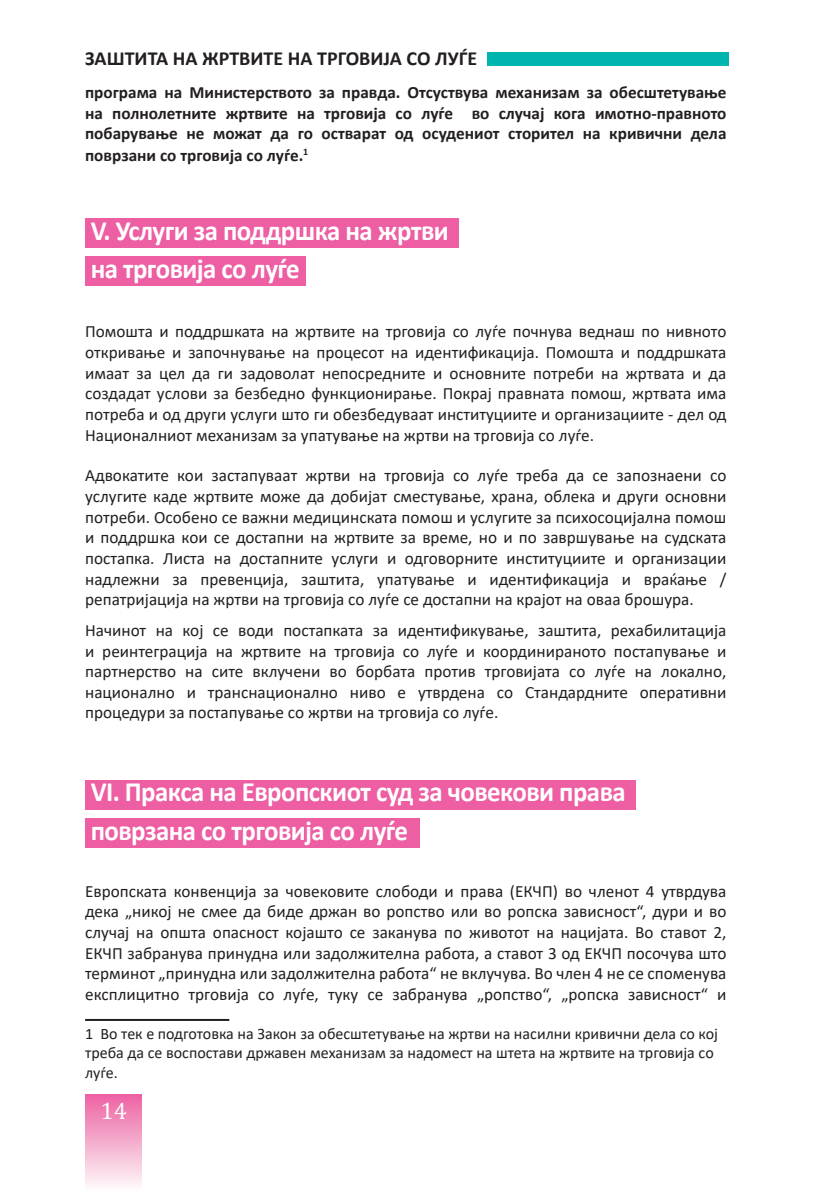
<style>
.page{position:relative;width:840px;height:1191px;background:#fff}
.page>*{position:absolute;margin:0;border:0;box-sizing:border-box;transform-origin:0 0}
.t1{font:700 28px/38.4px "Calibri";letter-spacing:-.02em;color:#fff;scale:.96 1}
.t2{font:24px "Cambria";color:#fff}
.t3{font:700 20px "Calibri";color:#231f20}
.t4{font:17.2px/20.6px "Calibri";color:#231f20;text-align:justify}
.t5{font:700 17.2px/21px "Calibri";color:#231f20;text-align:justify}
.t6{font:16px/19.2px "Calibri";color:#231f20}
</style>
<div class="page">
<div style="left:85px;top:1094px;width:57px;height:97px;background:linear-gradient(to bottom,#ed61a1,#fdfcfc)"></div>
<div style="left:486px;top:52px;width:242px;height:13px;background:#00b5af"></div>
<div style="left:85px;top:780px;width:550px;height:29px;background:#ed5ea3"></div>
<div style="left:85px;top:818px;width:335px;height:29px;background:#ed5ea3"></div>
<div style="left:85px;top:218px;width:373px;height:30px;background:#ed5ea3"></div>
<div style="left:85px;top:256px;width:220px;height:30px;background:#ed5ea3"></div>
<hr style="left:85px;top:1019px;width:144px;height:2px;background:#231f20">
<p class="t3" style="left:85px;top:44px;width:393px">ЗАШТИТА НА ЖРТВИТЕ НА ТРГОВИЈА СО ЛУЃЕ</p>
<p class="t5" style="left:85px;top:82px;width:642px">програма на Министерството за правда. Отсуствува механизам за обесштетување на полнолетните жртвите на трговија со луѓе во случај кога имотно-правното побарување не можат да го остварат од осудениот сторител на кривични дела поврзани со трговија со луѓе.<sup>1</sup></p>
<h1 class="t1" style="left:91px;top:211px;width:374px">V. Услуги за поддршка на жртви на трговија со луѓе</h1>
<p class="t4" style="left:85px;top:321px;width:642px">Помошта и поддршката на жртвите на трговија со луѓе почнува веднаш по нивното откривање и започнување на процесот на идентификација. Помошта и поддршката имаат за цел да ги задоволат непосредните и основните потреби на жртвата и да создадат услови за безбедно функционирање. Покрај правната помош, жртвата има потреба и од други услуги што ги обезбедуваат институциите и организациите - дел од Националниот механизам за упатување на жртви на трговија со луѓе.</p>
<p class="t4" style="left:85px;top:465px;width:642px">Адвокатите кои застапуваат жртви на трговија со луѓе треба да се запознаени со услугите каде жртвите може да добијат сместување, храна, облека и други основни потреби. Особено се важни медицинската помош и услугите за психосоцијална помош и поддршка кои се достапни на жртвите за време, но и по завршување на судската постапка. Листа на достапните услуги и одговорните институциите и организации надлежни за превенција, заштита, упатување и идентификација и враќање / репатријација на жртви на трговија со луѓе се достапни на крајот на оваа брошура.</p>
<p class="t4" style="left:85px;top:619px;width:642px">Начинот на кој се води постапката за идентификување, заштита, рехабилитација и реинтеграција на жртвите на трговија со луѓе и координираното постапување и партнерство на сите вклучени во борбата против трговијата со луѓе на локално, национално и транснационално ниво е утврдена со Стандардните оперативни процедури за постапување со жртви на трговија со луѓе.</p>
<h1 class="t1" style="left:91px;top:772px;width:558px">VI. Пракса на Европскиот суд за човекови права поврзана со трговија со луѓе</h1>
<p class="t4" style="left:85px;top:880px;width:642px">Европската конвенција за човековите слободи и права (ЕКЧП) во членот 4 утврдува дека „никој не смее да биде држан во ропство или во ропска зависност“, дури и во случај на општа опасност којашто се заканува по животот на нацијата. Во ставот 2, ЕКЧП забранува принудна или задолжителна работа, а ставот 3 од ЕКЧП посочува што терминот „принудна или задолжителна работа“ не вклучува. Во член 4 не се споменува експлицитно трговија со луѓе, туку се забранува „ропство“, „ропска зависност“ и</p>
<p class="t6" style="left:85px;top:1023px;width:634px">1 Во тек е подготовка на Закон за обесштетување на жртви на насилни кривични дела со кој треба да се воспостави државен механизам за надомест на штета на жртвите на трговија со луѓе.</p>
<h2 class="t2" style="left:100px;top:1096px;width:28px">14</h2>
</div>
